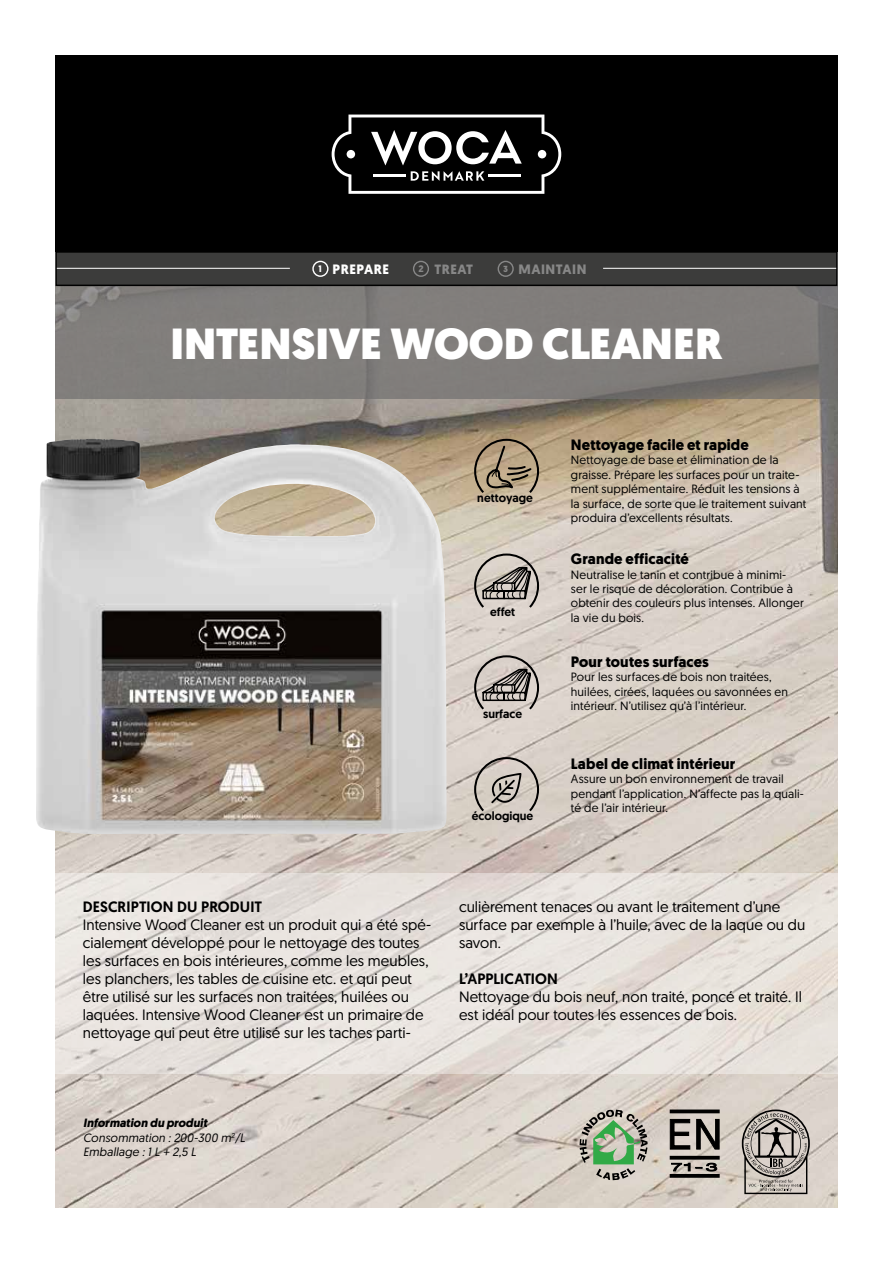
<style>
.page{position:relative;width:893px;height:1263px;background:#fff}
.page>*{position:absolute;margin:0;border:0;box-sizing:border-box;transform-origin:0 0}
.t1{font:900 43.5px "Geomanist";letter-spacing:-.005em;color:#fff}
.t2{font:15px/18px "Geomanist";letter-spacing:.005em;color:#000}
.t3{font:700 15px "Geomanist";letter-spacing:.01em;color:#000}
.t4{font:500 15px "Geomanist";letter-spacing:.005em;color:#000}
.t5{font:700 13.5px "Geomanist";letter-spacing:.04em;color:#878787}
.t6{font:700 13.5px "Geomanist";letter-spacing:.04em;color:#fff}
.t7{font:12px/14.4px "Geomanist";letter-spacing:.015em;color:#000}
.t8{font:italic 12px/14.4px "Geomanist";letter-spacing:.01em;color:#000}
.t9{font:500 12px "Geomanist";color:#000}
.s1{font-size:9.45px}
.s2{font-size:8.85px}
.s3{font-weight:700}
</style>
<div class="page">
<img style="left:55px;top:399px;width:783px;height:809px">
<div style="left:55px;top:55px;width:783px;height:196px;background:#000"></div>
<svg style="left:332px;top:115px;width:229px;height:79px"></svg>
<svg style="left:55px;top:286px;width:783px;height:113px;background:#7f7c7a"></svg>
<svg style="left:474px;top:553px;width:65px;height:55px;background:#a39d96"></svg>
<img style="left:36px;top:439px;width:411px;height:395px">
<svg style="left:55px;top:873px;width:783px;height:201px;background:#e5e0db"></svg>
<svg style="left:474px;top:439px;width:65px;height:54px;background:#9a896f"></svg>
<svg style="left:670px;top:1119px;width:20px;height:31px"></svg>
<svg style="left:696px;top:1118px;width:24px;height:32px"></svg>
<svg style="left:671px;top:1163px;width:19px;height:8px"></svg>
<svg style="left:696px;top:1163px;width:21px;height:8px"></svg>
<hr style="left:670px;top:1156px;width:50px;height:3px;background:#000">
<svg style="left:670px;top:1109px;width:50px;height:4px"></svg>
<svg style="left:670px;top:1174px;width:50px;height:4px"></svg>
<svg style="left:579px;top:1109px;width:69px;height:71px;background:#9dab93"></svg>
<svg style="left:742px;top:1109px;width:68px;height:85px;background:#a19a94"></svg>
<svg style="left:474px;top:655px;width:65px;height:54px;background:#a29b96"></svg>
<div style="left:56px;top:252px;width:781px;height:33px;background:#3c3c3b"></div>
<hr style="left:56px;top:268px;width:234px;height:1px;background:#fff">
<hr style="left:603px;top:268px;width:234px;height:1px;background:#fff">
<div style="left:312px;top:261px;width:16px;height:16px;border:1px solid #fff;border-radius:50%"></div>
<div style="left:413px;top:261px;width:16px;height:16px;border:1px solid #878787;border-radius:50%"></div>
<div style="left:498px;top:261px;width:16px;height:16px;border:1px solid #878787;border-radius:50%"></div>
<div style="left:55px;top:251px;width:783px;height:35px;border:2px solid #000"></div>
<svg style="left:474px;top:757px;width:65px;height:54px;background:#b3aca4"></svg>
<p class="t6" style="left:319px;top:260px;width:72px"><span class="s1">1</span> PREPARE</p>
<p class="t5" style="left:418px;top:260px;width:56px"><span class="s1">2</span> TREAT</p>
<p class="t5" style="left:503px;top:260px;width:85px"><span class="s2">3</span> MAINTAIN</p>
<h1 class="t1" style="left:170px;top:314px;width:554px">INTENSIVE WOOD CLEANER</h1>
<p class="t9" style="left:477px;top:490px;width:57px">nettoyage</p>
<p class="t9" style="left:490px;top:604px;width:27px">effet</p>
<p class="t9" style="left:483px;top:706px;width:41px">surface</p>
<p class="t9" style="left:472px;top:808px;width:63px">écologique</p>
<p class="t3" style="left:571px;top:435px;width:179px">Nettoyage facile et rapide</p>
<p class="t7" style="left:571px;top:453px;width:237px">Nettoyage de base et élimination de la graisse. Prépare les surfaces pour un traite&shy;ment supplémentaire. Réduit les tensions à la surface, de sorte que le traitement suivant produira d’excellents résultats.</p>
<p class="t3" style="left:571px;top:549px;width:120px">Grande efficacité</p>
<p class="t7" style="left:571px;top:567px;width:235px">Neutralise le tanin et contribue à minimi&shy;ser le risque de décoloration. Contribue à obtenir des couleurs plus intenses. Allonger la vie du bois.</p>
<p class="t3" style="left:571px;top:652px;width:139px">Pour toutes surfaces</p>
<p class="t7" style="left:571px;top:670px;width:219px">Pour les surfaces de bois non traitées, huilées, cirées, laquées ou savonnées en intérieur. N’utilisez qu’à l’intérieur.</p>
<p class="t3" style="left:571px;top:754px;width:166px">Label de climat intérieur</p>
<p class="t7" style="left:571px;top:771px;width:235px">Assure un bon environnement de travail pendant l’application. N’affecte pas la quali&shy;té de l’air intérieur.</p>
<p class="t4" style="left:83px;top:897px;width:181px">DESCRIPTION DU PRODUIT</p>
<p class="t2" style="left:83px;top:916px;width:350px">Intensive Wood Cleaner est un produit qui a été spé&shy;cialement développé pour le nettoyage des toutes les surfaces en bois intérieures, comme les meubles, les planchers, les tables de cuisine etc. et qui peut être utilisé sur les surfaces non traitées, huilées ou laquées. Intensive Wood Cleaner est un primaire de nettoyage qui peut être utilisé sur les taches parti-</p>
<p class="t2" style="left:459px;top:898px;width:348px">culièrement tenaces ou avant le traitement d’une surface par exemple à l’huile, avec de la laque ou du savon.</p>
<p class="t4" style="left:459px;top:969px;width:100px">L’APPLICATION</p>
<p class="t2" style="left:459px;top:988px;width:344px">Nettoyage du bois neuf, non traité, poncé et traité. Il est idéal pour toutes les essences de bois.</p>
<p class="t8" style="left:83px;top:1115px;width:163px"><span class="s3">Information du produit<br></span>Consommation : 200-300 m<sup>2</sup>/L<br>Emballage : 1 L + 2,5 L</p>
</div>
